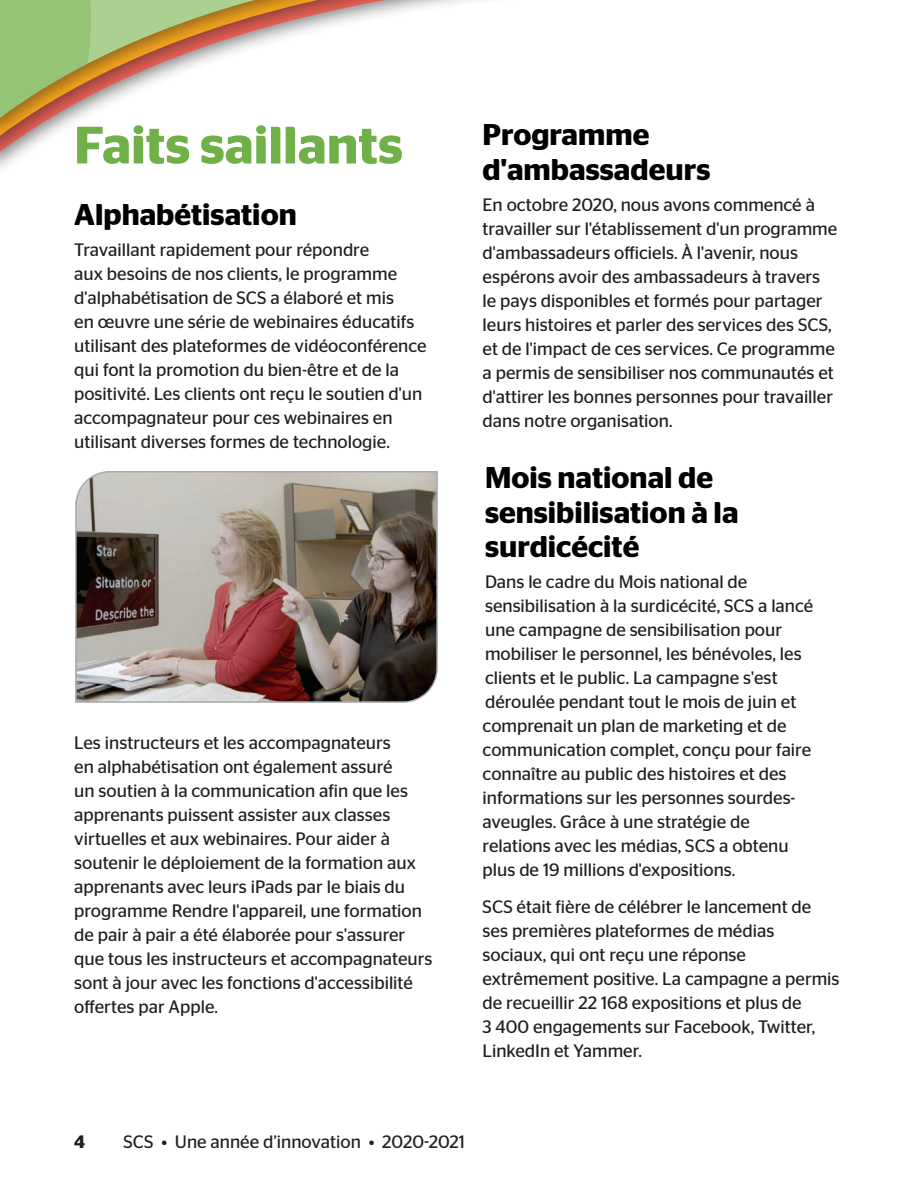
<style>
.page{position:relative;width:918px;height:1188px;background:#fff}
.page>*{position:absolute;margin:0;border:0;box-sizing:border-box;transform-origin:0 0}
.t1{font:600 52.5px "Stag Sans";color:#6fb048}
.t2{font:600 30px/34.5px "Stag Sans";color:#000}
.t3{font:18px/24px "Stag Sans";color:#231f20}
.t4{font:600 18px "Stag Sans";color:#231f20}
</style>
<div class="page">
<svg style="left:309px;top:0;width:166px;height:31px"></svg>
<svg style="left:0;top:0;width:309px;height:128px"></svg>
<img style="left:75px;top:471px;width:363px;height:232px">
<h1 class="t1" style="left:74px;top:115px;width:330px">Faits saillants</h1>
<h2 class="t2" style="left:74px;top:197px;width:224px">Alphabétisation</h2>
<p class="t3" style="left:74px;top:237px;width:354px">Travaillant rapidement pour répondre<br>aux besoins de nos clients, le programme d'alphabétisation de SCS a élaboré et mis<br>en œuvre une série de webinaires éducatifs utilisant des plateformes de vidéoconférence qui font la promotion du bien-être et de la positivité. Les clients ont reçu le soutien d'un accompagnateur pour ces webinaires en utilisant diverses formes de technologie.</p>
<p class="t3" style="left:74px;top:731px;width:360px">Les instructeurs et les accompagnateurs<br>en alphabétisation ont également assuré<br>un soutien à la communication afin que les apprenants puissent assister aux classes virtuelles et aux webinaires. Pour aider à soutenir le déploiement de la formation aux apprenants avec leurs iPads par le biais du programme Rendre l'appareil, une formation de pair à pair a été élaborée pour s'assurer que tous les instructeurs et accompagnateurs sont à jour avec les fonctions d'accessibilité offertes par Apple.</p>
<h2 class="t2" style="left:483px;top:118px;width:229px">Programme d'ambassadeurs</h2>
<p class="t3" style="left:483px;top:192px;width:356px">En octobre 2020, nous avons commencé à travailler sur l'établissement d'un programme d'ambassadeurs officiels. À l'avenir, nous espérons avoir des ambassadeurs à travers le pays disponibles et formés pour partager leurs histoires et parler des services des SCS, et de l'impact de ces services. Ce programme a permis de sensibiliser nos communautés et d'attirer les bonnes personnes pour travailler dans notre organisation.</p>
<h2 class="t2" style="left:485px;top:461px;width:255px">Mois national de sensibilisation à la surdicécité</h2>
<p class="t3" style="left:483px;top:570px;width:332px">Dans le cadre du Mois national de sensibilisation à la surdicécité, SCS a lancé une campagne de sensibilisation pour mobiliser le personnel, les bénévoles, les clients et le public. La campagne s'est déroulée pendant tout le mois de juin et comprenait un plan de marketing et de communication complet, conçu pour faire connaître au public des histoires et des informations sur les personnes sourdes&shy;aveugles. Grâce à une stratégie de relations avec les médias, SCS a obtenu plus de 19 millions d'expositions.</p>
<p class="t3" style="left:483px;top:895px;width:358px">SCS était fière de célébrer le lancement de ses premières plateformes de médias sociaux, qui ont reçu une réponse extrêmement positive. La campagne a permis de recueillir 22 168 expositions et plus de<br>3 400 engagements sur Facebook, Twitter, LinkedIn et Yammer.</p>
<p class="t4" style="left:74px;top:1132px;width:12px">4</p>
<p class="t3" style="left:124px;top:1130px;width:343px">SCS • Une année d’innovation • 2020-2021</p>
</div>
